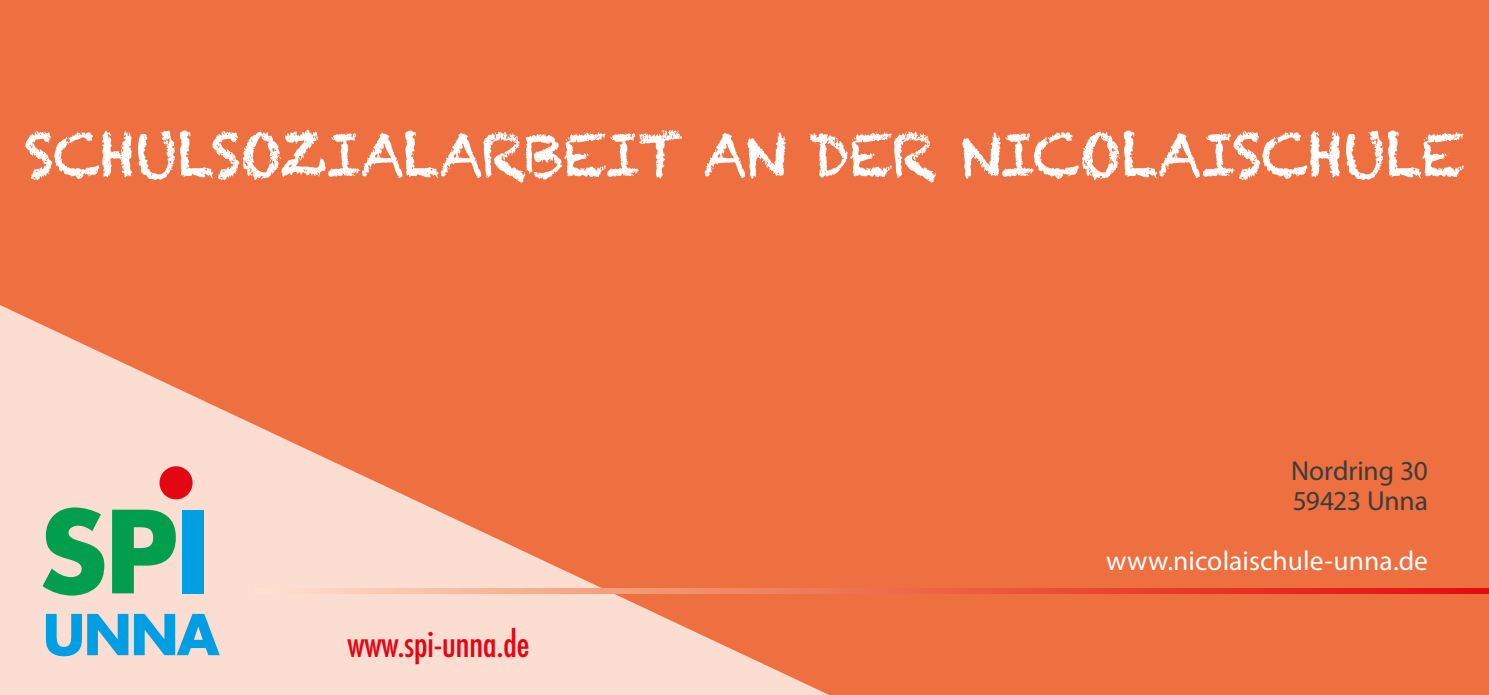
<style>
.page{position:relative;width:1489px;height:695px;background:#fff}
.page>*{position:absolute;margin:0;border:0;box-sizing:border-box;transform-origin:0 0}
.t1{font:59.5px "Chalkduster";letter-spacing:-.03em;color:#fff}
.t2{font:500 condensed 35px "Futura LT Pro";color:#e30613}
.t3{font:27.5px "Myriad Pro";letter-spacing:.005em;color:#fff}
.t4{font:27.5px/30px "Myriad Pro";letter-spacing:-.005em;color:#3c3c3b}
</style>
<div class="page">
<div style="left:0;top:0;width:1488px;height:694px;background:#ee6f40"></div>
<svg style="left:0;top:305px;width:882px;height:389px"></svg>
<svg style="left:255px;top:588px;width:1233px;height:5px;background:#ee725a"></svg>
<svg style="left:46px;top:613px;width:82px;height:43px;background:#62b7dc"></svg>
<svg style="left:134px;top:613px;width:86px;height:42px;background:#66b8dc"></svg>
<svg style="left:43px;top:507px;width:61px;height:88px;background:#5eb57f"></svg>
<svg style="left:112px;top:509px;width:64px;height:84px;background:#57b37b"></svg>
<div style="left:182px;top:509px;width:22px;height:84px;background:#009fe3"></div>
<div style="left:159px;top:466px;width:33px;height:33px;background:#e30613;border-radius:50%"></div>
<p class="t1" style="left:24px;top:120px;width:1441px">SCHULSOZIALARBEIT AN DER NICOLAISCHULE</p>
<p class="t4" style="left:1290px;top:455px;width:138px">Nordring 30<br>59423 Unna</p>
<p class="t2" style="left:347px;top:619px;width:183px">www.spi-unna.de</p>
<p class="t3" style="left:1106px;top:543px;width:323px">www.nicolaischule-unna.de</p>
</div>
